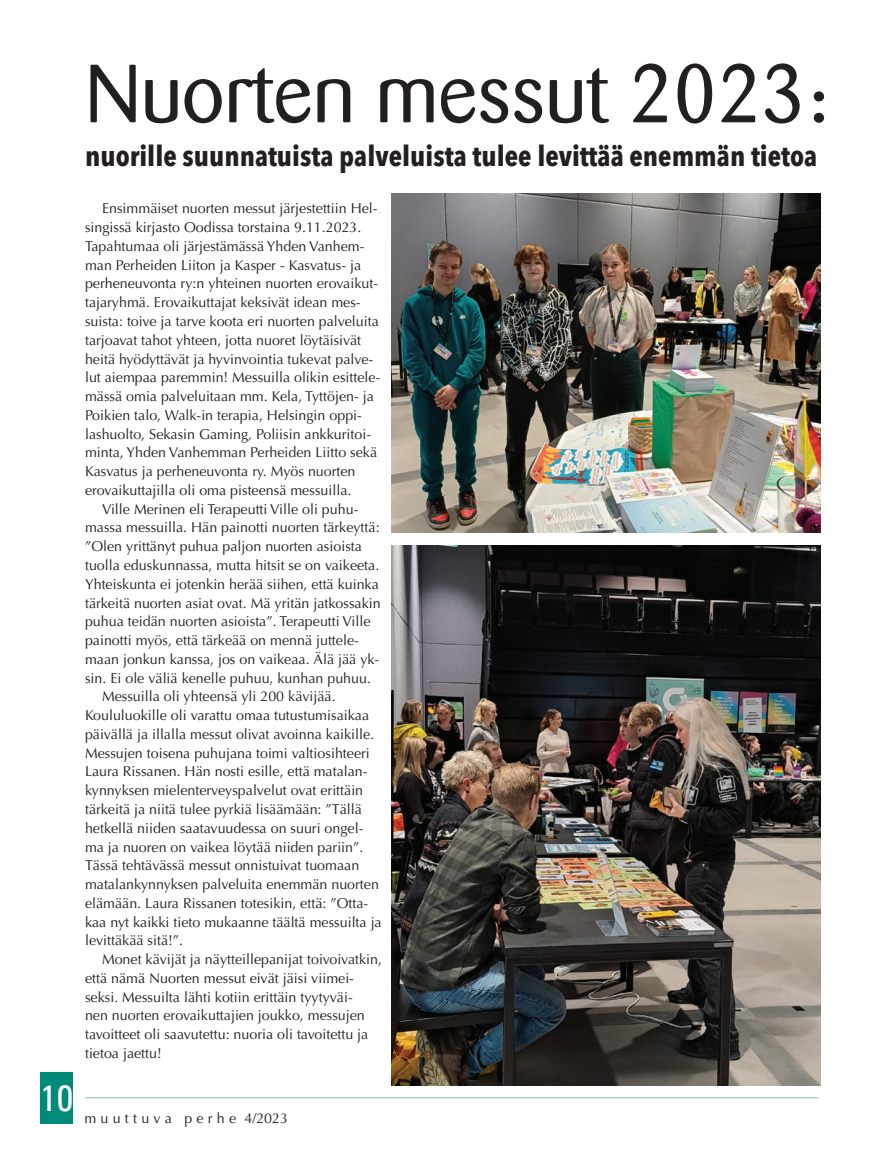
<style>
.page{position:relative;width:893px;height:1149px;background:#fff}
.page>*{position:absolute;margin:0;border:0;box-sizing:border-box;transform-origin:0 0}
.t1{font:81.45px "Barmeno";color:#231f20}
.t2{font:condensed 36px "Univers";color:#fff}
.t3{font:700 28.35px "Avenir Next Condensed";color:#231f20}
.t4{font:14.25px "Optima";color:#231f20}
.t5{font:14.25px "Optima";letter-spacing:.3em;color:#231f20}
</style>
<div class="page">
<div style="left:40px;top:1071px;width:33px;height:52px;background:#008a78"></div>
<hr style="left:84px;top:1095px;width:737px;height:3px;background:#231f20;opacity:.08">
<img style="left:392px;top:545px;width:429px;height:539px">
<img style="left:392px;top:193px;width:429px;height:339px">
<h2 class="t2" style="left:40px;top:1074px;width:34px">10</h2>
<h1 class="t1" style="left:85px;top:47px;width:746px">Nuorten messut 2023:</h1>
<h3 class="t3" style="left:85px;top:139px;width:734px">nuorille suunnatuista palveluista tulee levittää enemmän tietoa</h3>
<p class="t4" style="left:102px;top:200px;width:277px">Ensimmäiset nuorten messut järjestettiin Hel-</p>
<p class="t4" style="left:85px;top:219px;width:278px">singissä kirjasto Oodissa torstaina 9.11.2023.</p>
<p class="t4" style="left:85px;top:238px;width:281px">Tapahtumaa oli järjestämässä Yhden Vanhem-</p>
<p class="t4" style="left:85px;top:256px;width:278px">man Perheiden Liiton ja Kasper - Kasvatus- ja</p>
<p class="t4" style="left:85px;top:275px;width:295px">perheneuvonta ry:n yhteinen nuorten erovaikut-</p>
<p class="t4" style="left:85px;top:294px;width:277px">tajaryhmä. Erovaikuttajat keksivät idean mes-</p>
<p class="t4" style="left:85px;top:313px;width:295px">suista: toive ja tarve koota eri nuorten palveluita</p>
<p class="t4" style="left:85px;top:331px;width:278px">tarjoavat tahot yhteen, jotta nuoret löytäisivät</p>
<p class="t4" style="left:85px;top:350px;width:290px">heitä hyödyttävät ja hyvinvointia tukevat palve-</p>
<p class="t4" style="left:85px;top:369px;width:297px">lut aiempaa paremmin! Messuilla olikin esittele-</p>
<p class="t4" style="left:85px;top:388px;width:290px">mässä omia palveluitaan mm. Kela, Tyttöjen- ja</p>
<p class="t4" style="left:85px;top:406px;width:278px">Poikien talo, Walk-in terapia, Helsingin oppi-</p>
<p class="t4" style="left:85px;top:425px;width:288px">lashuolto, Sekasin Gaming, Poliisin ankkuritoi-</p>
<p class="t4" style="left:85px;top:444px;width:294px">minta, Yhden Vanhemman Perheiden Liitto sekä</p>
<p class="t4" style="left:85px;top:463px;width:272px">Kasvatus ja perheneuvonta ry. Myös nuorten</p>
<p class="t4" style="left:85px;top:481px;width:268px">erovaikuttajilla oli oma pisteensä messuilla.</p>
<p class="t4" style="left:102px;top:500px;width:258px">Ville Merinen eli Terapeutti Ville oli puhu-</p>
<p class="t4" style="left:85px;top:519px;width:296px">massa messuilla. Hän painotti nuorten tärkeyttä:</p>
<p class="t4" style="left:85px;top:538px;width:278px">”Olen yrittänyt puhua paljon nuorten asioista</p>
<p class="t4" style="left:85px;top:556px;width:296px">tuolla eduskunnassa, mutta hitsit se on vaikeeta.</p>
<p class="t4" style="left:85px;top:575px;width:295px">Yhteiskunta ei jotenkin herää siihen, että kuinka</p>
<p class="t4" style="left:85px;top:594px;width:297px">tärkeitä nuorten asiat ovat. Mä yritän jatkossakin</p>
<p class="t4" style="left:85px;top:613px;width:287px">puhua teidän nuorten asioista”. Terapeutti Ville</p>
<p class="t4" style="left:85px;top:631px;width:275px">painotti myös, että tärkeää on mennä juttele-</p>
<p class="t4" style="left:85px;top:650px;width:296px">maan jonkun kanssa, jos on vaikeaa. Älä jää yk-</p>
<p class="t4" style="left:85px;top:669px;width:287px">sin. Ei ole väliä kenelle puhuu, kunhan puhuu.</p>
<p class="t4" style="left:102px;top:688px;width:235px">Messuilla oli yhteensä yli 200 kävijää.</p>
<p class="t4" style="left:85px;top:706px;width:286px">Koululuokille oli varattu omaa tutustumisaikaa</p>
<p class="t4" style="left:85px;top:725px;width:291px">päivällä ja illalla messut olivat avoinna kaikille.</p>
<p class="t4" style="left:85px;top:744px;width:286px">Messujen toisena puhujana toimi valtiosihteeri</p>
<p class="t4" style="left:85px;top:763px;width:284px">Laura Rissanen. Hän nosti esille, että matalan-</p>
<p class="t4" style="left:85px;top:781px;width:280px">kynnyksen mielenterveyspalvelut ovat erittäin</p>
<p class="t4" style="left:85px;top:800px;width:278px">tärkeitä ja niitä tulee pyrkiä lisäämään: ”Tällä</p>
<p class="t4" style="left:85px;top:819px;width:280px">hetkellä niiden saatavuudessa on suuri ongel-</p>
<p class="t4" style="left:85px;top:838px;width:280px">ma ja nuoren on vaikea löytää niiden pariin”.</p>
<p class="t4" style="left:85px;top:856px;width:276px">Tässä tehtävässä messut onnistuivat tuomaan</p>
<p class="t4" style="left:85px;top:875px;width:295px">matalankynnyksen palveluita enemmän nuorten</p>
<p class="t4" style="left:85px;top:894px;width:285px">elämään. Laura Rissanen totesikin, että: ”Otta-</p>
<p class="t4" style="left:85px;top:913px;width:298px">kaa nyt kaikki tieto mukaanne täältä messuilta ja</p>
<p class="t4" style="left:85px;top:931px;width:100px">levittäkää sitä!”.</p>
<p class="t4" style="left:102px;top:950px;width:281px">Monet kävijät ja näytteillepanijat toivoivatkin,</p>
<p class="t4" style="left:85px;top:969px;width:270px">että nämä Nuorten messut eivät jäisi viimei-</p>
<p class="t4" style="left:85px;top:988px;width:269px">seksi. Messuilta lähti kotiin erittäin tyytyväi-</p>
<p class="t4" style="left:85px;top:1006px;width:281px">nen nuorten erovaikuttajien joukko, messujen</p>
<p class="t4" style="left:85px;top:1025px;width:285px">tavoitteet oli saavutettu: nuoria oli tavoitettu ja</p>
<p class="t4" style="left:85px;top:1044px;width:78px">tietoa jaettu!</p>
<p class="t5" style="left:84px;top:1109px;width:205px">muuttuva perhe 4/2023</p>
</div>
